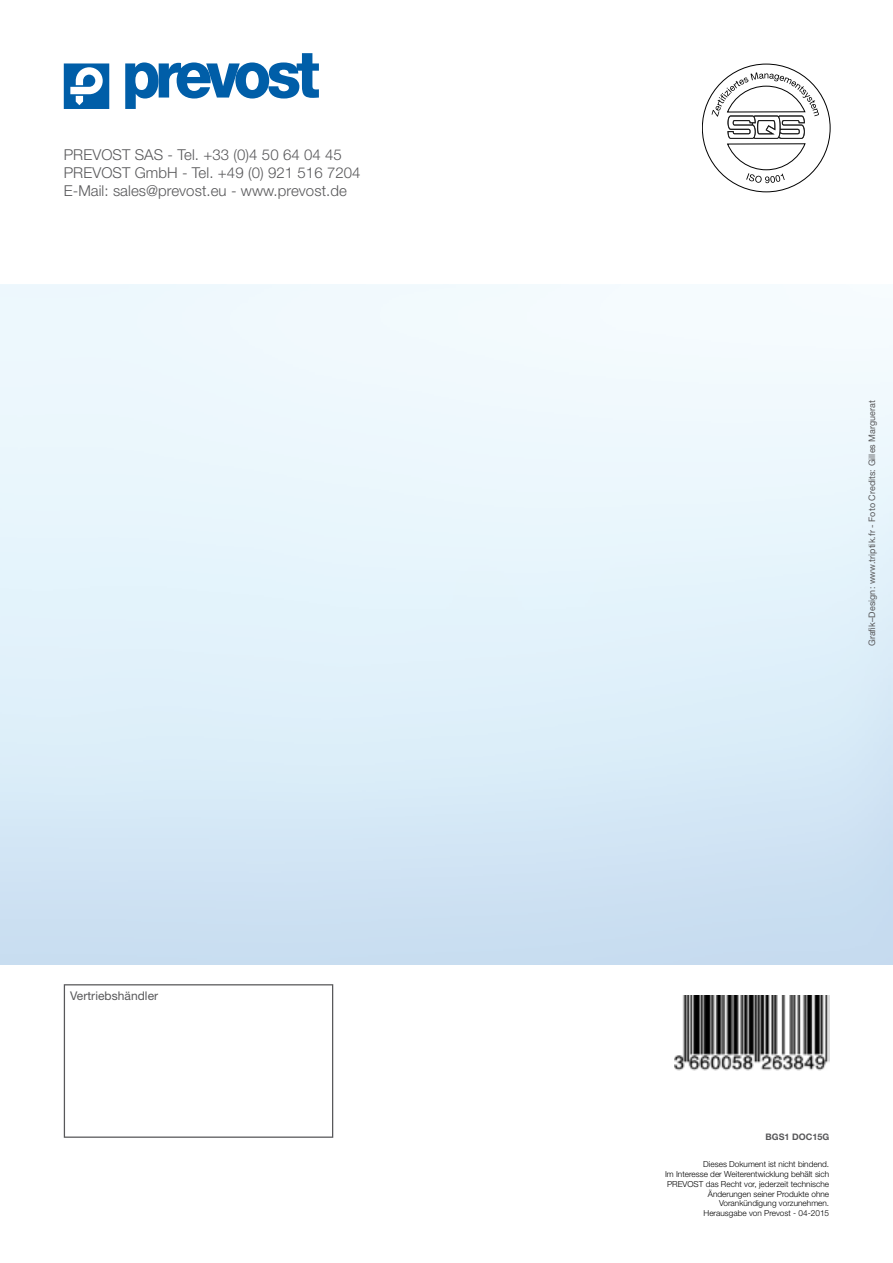
<style>
.page{position:relative;width:893px;height:1263px;background:#fff}
.page>*{position:absolute;margin:0;border:0;box-sizing:border-box;transform-origin:0 0}
.t1{font:300 15px/18px "Helvetica Neue LT Std";letter-spacing:.005em;color:#58585a}
.t2{font:12px "Helvetica Neue LT Std";letter-spacing:.005em;color:#58585a}
.t3{font:9px "Helvetica Neue LT Std";letter-spacing:.005em;color:#58585a}
.t4{font:700 9px "Helvetica Neue LT Std";color:#58585a}
.t5{font:300 8.25px/9.9px "Helvetica Neue LT Std";color:#000;text-align:justify}
</style>
<div class="page">
<svg style="left:64px;top:63px;width:45px;height:46px"></svg>
<svg style="left:125px;top:53px;width:194px;height:56px"></svg>
<div style="left:64px;top:984px;width:269px;height:154px;background:#fff;border:1px solid #58585a"></div>
<svg style="left:702px;top:64px;width:128px;height:128px"></svg>
<img style="left:674px;top:996px;width:155px;height:75px">
<h1 class="t1" style="left:64px;top:145px;width:298px">PREVOST SAS - Tel. +33 (0)4 50 64 04 45<br>PREVOST GmbH - Tel. +49 (0) 921 516 7204<br>E-Mail: sales@prevost.eu - www.prevost.de</h1>
<h2 class="t2" style="left:70px;top:989px;width:90px">Vertriebshändler</h2>
<p class="t3" style="left:867px;top:646px;width:248px;rotate:-90deg">Grafik–Design: www.triptik.fr - Foto Credits: Gilles Marguerat</p>
<p class="t4" style="left:765px;top:1131px;width:65px">BGS1 DOC15G</p>
<p class="t5" style="left:665px;top:1159px;width:166px;text-indent:38px">Dieses Dokument ist nicht bindend.<br>Im Interesse der Weiterentwicklung behält sich PREVOST</p>
<p class="t5" style="left:703px;top:1178px;width:127px;text-align:right">das Recht vor, jederzeit technische Änderungen seiner Produkte ohne Vorankündigung vorzunehmen.<br>Herausgabe von Prevost - 04-2015</p>
</div>
